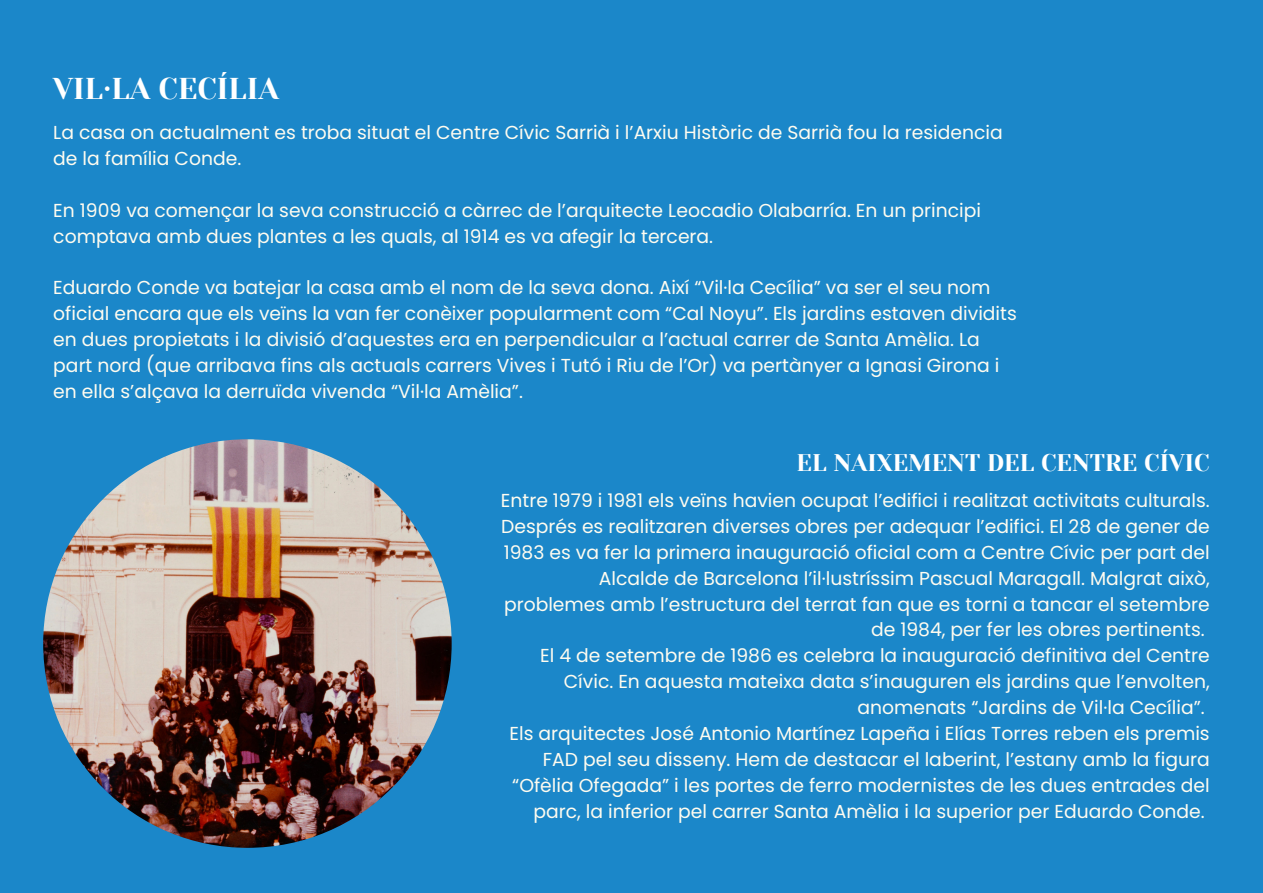
<style>
.page{position:relative;width:1263px;height:893px;background:#1b87c9}
.page>*{position:absolute;margin:0;border:0;box-sizing:border-box;transform-origin:0 0}
.t1{font:30px "Yeseva One";color:#fff}
.t2{font:24px "Yeseva One";color:#fff}
.t3{font:18.75px/25.9px "Poppins";color:#fffcf0}
</style>
<div class="page">
<img style="left:43px;top:439px;width:409px;height:409px;border-radius:50%">
<h1 class="t1" style="left:53px;top:72px;width:227px">VIL·LA CECÍLIA</h1>
<p class="t3" style="left:53px;top:119px;width:951px">La casa on actualment es troba situat el Centre Cívic Sarrià i l’Arxiu Històric de Sarrià fou la residencia de la família Conde.</p>
<p class="t3" style="left:53px;top:197px;width:929px">En 1909 va començar la seva construcció a càrrec de l’arquitecte Leocadio Olabarría. En un principi comptava amb dues plantes a les quals, al 1914 es va afegir la tercera.</p>
<p class="t3" style="left:53px;top:275px;width:965px">Eduardo Conde va batejar la casa amb el nom de la seva dona. Així “Vil·la Cecília” va ser el seu nom oficial encara que els veïns la van fer conèixer popularment com “Cal Noyu”. Els jardins estaven dividits en dues propietats i la divisió d’aquestes era en perpendicular a l’actual carrer de Santa Amèlia. La part nord (que arribava fins als actuals carrers Vives i Tutó i Riu de l’Or) va pertànyer a Ignasi Girona i en ella s’alçava la derruïda vivenda “Vil·la Amèlia”.</p>
<p class="t2" style="left:796px;top:449px;width:415px">EL NAIXEMENT DEL CENTRE CÍVIC</p>
<p class="t3" style="left:501px;top:487px;width:710px;text-align:right">Entre 1979 i 1981 els veïns havien ocupat l’edifici i realitzat activitats culturals.<br>Després es realitzaren diverses obres per adequar l’edifici. El 28 de gener de 1983 es va fer la primera inauguració oficial com a Centre Cívic per part del Alcalde de Barcelona l’il·lustríssim Pascual Maragall. Malgrat això, problemes amb l’estructura del terrat fan que es torni a tancar el setembre de 1984, per fer les obres pertinents.<br>El 4 de setembre de 1986 es celebra la inauguració definitiva del Centre Cívic. En aquesta mateixa data s’inauguren els jardins que l’envolten, anomenats “Jardins de Vil·la Cecília”.<br>Els arquitectes José Antonio Martínez Lapeña i Elías Torres reben els premis FAD pel seu disseny. Hem de destacar el laberint, l’estany amb la figura “Ofèlia Ofegada” i les portes de ferro modernistes de les dues entrades del parc, la inferior pel carrer Santa Amèlia i la superior per Eduardo Conde.</p>
</div>
